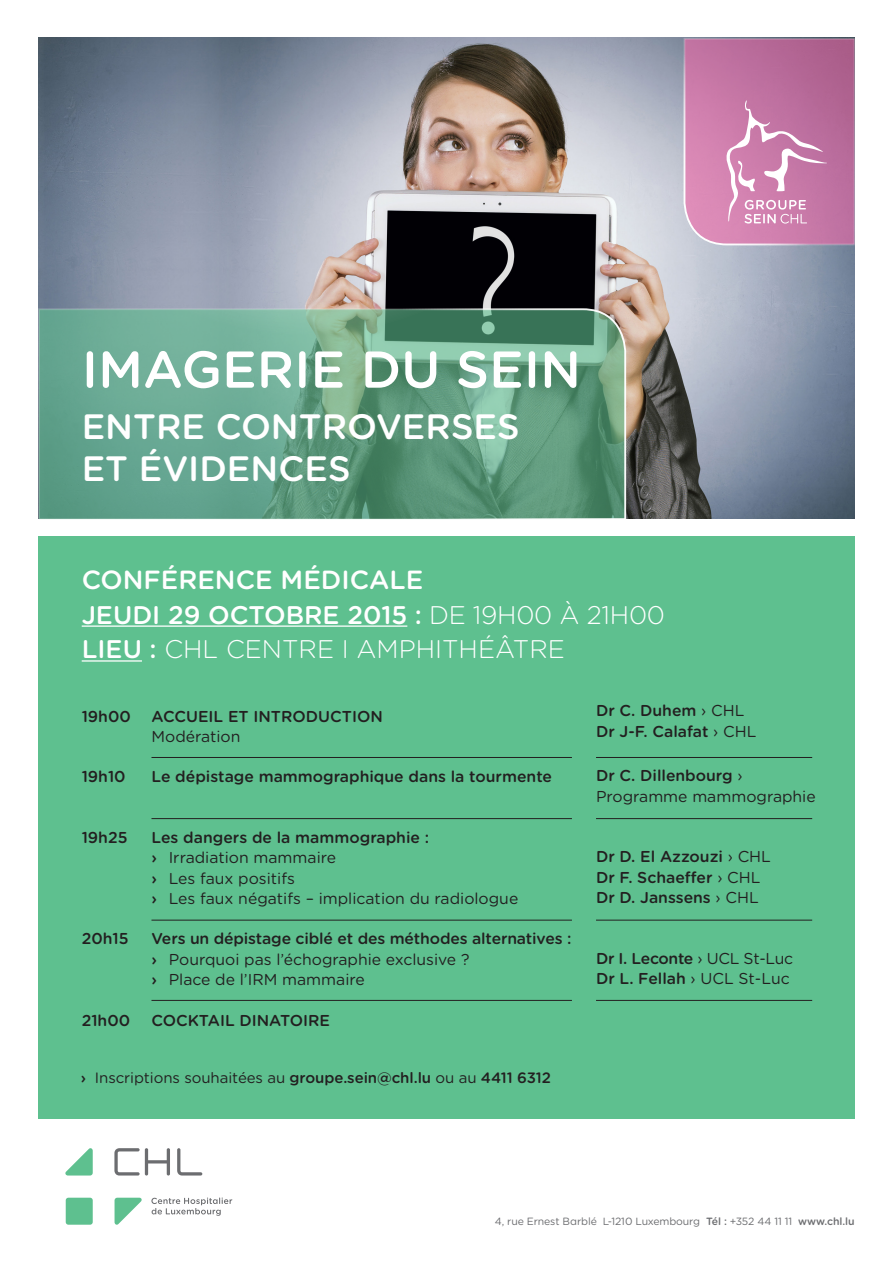
<style>
.page{position:relative;width:893px;height:1263px;background:#fff}
.page>*{position:absolute;margin:0;border:0;box-sizing:border-box;transform-origin:0 0}
.t1{font:500 51.75px "Gotham Rounded";color:#fff}
.t2{font:500 35.25px/42.3px "Gotham Rounded";color:#fff}
.t3{font:500 26.25px "Gotham Rounded";color:#fff}
.t4{font:500 25.5px/34.9px "Gotham Rounded";color:#fff}
.t5{font:300 25.5px "Gotham Rounded";color:#fff}
.t6{font:15.75px/20.2px "Gotham Rounded";color:#231f20}
.t7{font:500 15.75px/20.2px "Gotham Rounded";color:#231f20}
.t8{font:15px "Gotham Rounded";letter-spacing:-.005em;color:#231f20}
.t9{font:10.5px "Gotham Rounded";letter-spacing:-.01em;color:#6c6d70}
.s1{font-weight:300}
.s2{font-weight:500}
.s3{font-weight:400}
</style>
<div class="page">
<img style="left:38px;top:38px;width:817px;height:481px">
<svg style="left:38px;top:308px;width:589px;height:211px;background:#669f87"></svg>
<div style="left:38px;top:536px;width:817px;height:582px;background:#5ec08f"></div>
<hr style="left:82px;top:625px;width:325px;height:2px;background:#fff">
<hr style="left:82px;top:660px;width:60px;height:2px;background:#fff">
<div style="left:66px;top:1198px;width:27px;height:27px;background:#5ec08f;border-radius:3px"></div>
<svg style="left:65px;top:1148px;width:28px;height:27px"></svg>
<svg style="left:115px;top:1198px;width:27px;height:27px"></svg>
<svg style="left:151px;top:1197px;width:81px;height:19px"></svg>
<svg style="left:114px;top:1148px;width:88px;height:27px"></svg>
<svg style="left:683px;top:37px;width:172px;height:209px;background:#c680aa"></svg>
<hr style="left:151px;top:920px;width:421px;height:1px;background:#231f20">
<hr style="left:151px;top:1000px;width:421px;height:1px;background:#231f20">
<hr style="left:151px;top:757px;width:421px;height:1px;background:#231f20">
<hr style="left:151px;top:818px;width:421px;height:1px;background:#231f20">
<hr style="left:596px;top:920px;width:216px;height:1px;background:#231f20">
<hr style="left:596px;top:1000px;width:216px;height:1px;background:#231f20">
<hr style="left:596px;top:757px;width:216px;height:1px;background:#231f20">
<hr style="left:596px;top:818px;width:216px;height:1px;background:#231f20">
<h1 class="t1" style="left:82px;top:332px;width:501px">imagerie du sein</h1>
<h2 class="t2" style="left:82px;top:403px;width:435px">entre controverses et évidences</h2>
<h3 class="t3" style="left:82px;top:561px;width:343px">conférence médicale</h3>
<h3 class="t4" style="left:82px;top:596px;width:585px">jeudi 29 octobre 2015 : <span class="s1">DE 19H00 À 21H00<br></span>LIEU</h3>
<h3 class="t5" style="left:150px;top:632px;width:417px"><span class="s2">:</span> CH L CENTRE I AMPHITHÉÂTRE</h3>
<p class="t7" style="left:82px;top:705px;width:51px">19h00</p>
<p class="t7" style="left:82px;top:766px;width:45px">19h10</p>
<p class="t7" style="left:82px;top:827px;width:47px">19h25</p>
<p class="t7" style="left:82px;top:928px;width:48px">20h15</p>
<p class="t7" style="left:82px;top:1009px;width:50px">21h00</p>
<p class="t7" style="left:151px;top:705px;width:233px">Accueil et introduction</p>
<p class="t6" style="left:151px;top:725px;width:91px">Modération</p>
<p class="t7" style="left:151px;top:766px;width:402px">Le dépistage mammographique dans la tourmente</p>
<p class="t6" style="left:151px;top:827px;width:368px"><span class="s2">Les dangers de la mammographie :<br>›</span> Irradiation mammaire<br><span class="s2">›</span> Les faux positifs<br><span class="s2">›</span> Les faux négatifs – implication du radiologue</p>
<p class="t6" style="left:151px;top:928px;width:421px"><span class="s2">Vers un dépistage ciblé et des méthodes alternatives : ›</span> Pourquoi pas l’échographie exclusive ?<br><span class="s2">›</span> Place de l’IRM mammaire</p>
<p class="t7" style="left:151px;top:1009px;width:180px">Cocktail dinatoire</p>
<p class="t8" style="left:81px;top:1067px;width:472px"><span class="s2">›</span> Inscriptions souhaitées au <span class="s2">groupe.sein@chl.lu</span> ou au <span class="s2">4411 6312</span></p>
<p class="t7" style="left:596px;top:700px;width:162px">Dr C. Duhem <span class="s3">› CHL<br></span>Dr J-F. Calafat <span class="s3">› CHL</span></p>
<p class="t6" style="left:596px;top:765px;width:221px"><span class="s2">Dr C. Dillenbourg</span> ›<br>Programme mammographie</p>
<p class="t7" style="left:596px;top:846px;width:176px">Dr D. El Azzouzi <span class="s3">› CHL<br></span>Dr F. Schaeffer <span class="s3">› CHL<br></span>Dr D. Janssens <span class="s3">› CHL</span></p>
<p class="t7" style="left:596px;top:947px;width:199px">Dr I . Leconte <span class="s3">› UCL St-Luc<br></span>Dr L. Fellah <span class="s3">› UCL St-Luc</span></p>
<p class="t9" style="left:495px;top:1214px;width:361px">4, rue Ernest Barblé L-1210 Luxembourg <span class="s2">Tél :</span> +352 44 11 11 <span class="s2">www.chl.lu</span></p>
</div>
